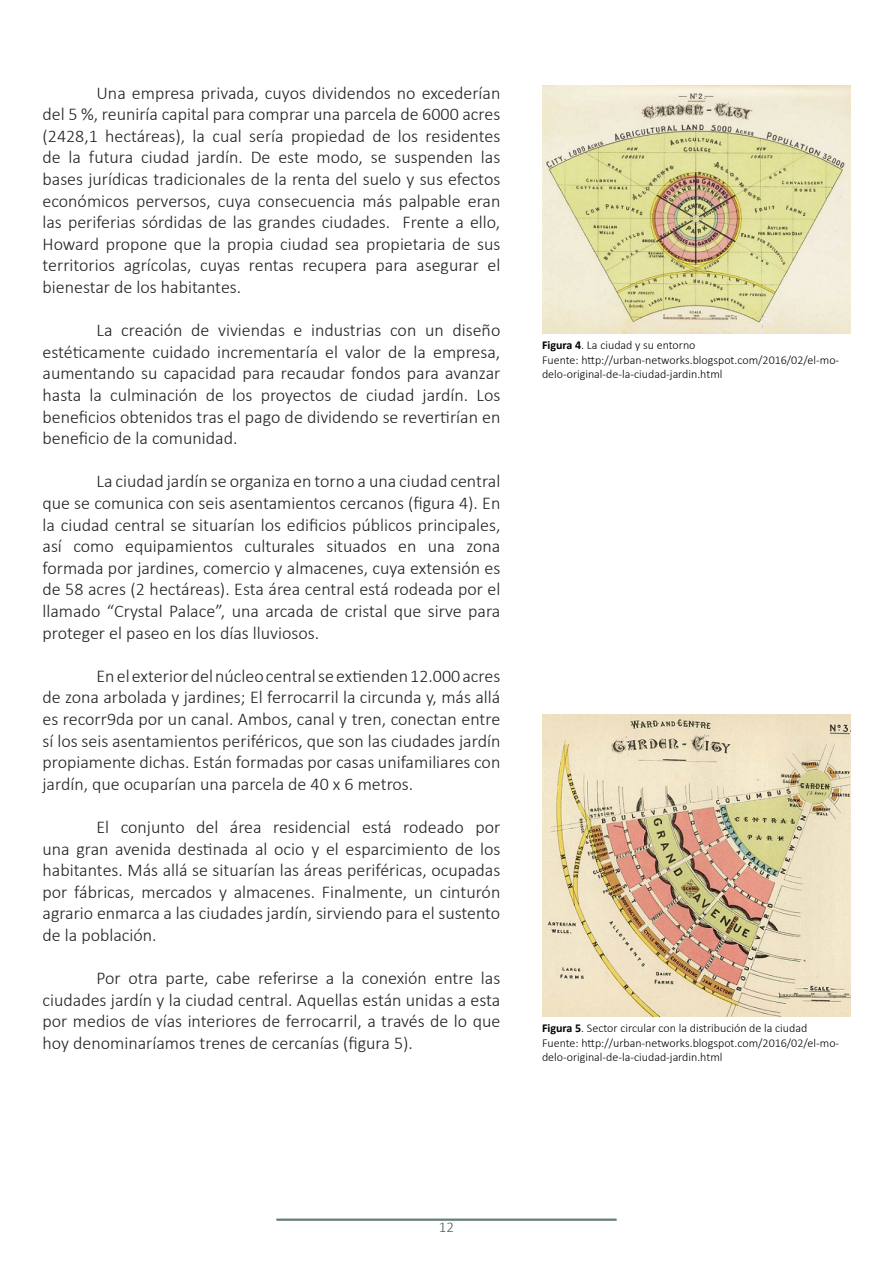
<style>
.page{position:relative;width:893px;height:1263px;background:#fff}
.page>*{position:absolute;margin:0;border:0;box-sizing:border-box;transform-origin:0 0}
.t1{font:300 18px/21.6px "Calibri";color:#231f20;text-align:justify}
.t2{font:300 15px "Calibri";color:#455f51}
.t3{font:300 12px/14.4px "Calibri";color:#000}
.s1{font-weight:700}
</style>
<div class="page">
<hr style="left:276px;top:1219px;width:341px;height:1px;background:#3e5b4f">
<hr style="left:276px;top:1220px;width:341px;height:1px;background:#3e5b4f">
<img style="left:542px;top:714px;width:308px;height:302px">
<img style="left:542px;top:85px;width:308px;height:248px">
<p class="t1" style="left:43px;top:82px;width:459px;text-indent:54px">Una empresa privada, cuyos dividendos no excederían del 5 %, reuniría capital para comprar una parcela de 6000 acres (2428,1 hectáreas), la cual sería propiedad de los residentes de la futura ciudad jardín. De este modo, se suspenden las bases jurídicas tradicionales de la renta del suelo y sus efectos económicos perversos, cuya consecuencia más palpable eran las periferias sórdidas de las grandes ciudades. Frente a ello, Howard propone que la propia ciudad sea propietaria de sus territorios agrícolas, cuyas rentas recupera para asegurar el bienestar de los habitantes.</p>
<p class="t1" style="left:43px;top:319px;width:459px;text-indent:54px">La creación de viviendas e industrias con un diseño estéticamente cuidado incrementaría el valor de la empresa, aumentando su capacidad para recaudar fondos para avanzar hasta la culminación de los proyectos de ciudad jardín. Los beneficios obtenidos tras el pago de dividendo se revertirían en beneficio de la comunidad.</p>
<p class="t1" style="left:43px;top:470px;width:459px;text-indent:54px">La ciudad jardín se organiza en torno a una ciudad central que se comunica con seis asentamientos cercanos (figura 4). En la ciudad central se situarían los edificios públicos principales, así como equipamientos culturales situados en una zona formada por jardines, comercio y almacenes, cuya extensión es de 58 acres (2 hectáreas). Esta área central está rodeada por el llamado “Crystal Palace”, una arcada de cristal que sirve para proteger el paseo en los días lluviosos.</p>
<p class="t1" style="left:43px;top:665px;width:459px;text-indent:54px">En el exterior del núcleo central se extienden 12.000 acres de zona arbolada y jardines; El ferrocarril la circunda y, más allá es recorr9da por un canal. Ambos, canal y tren, conectan entre sí los seis asentamientos periféricos, que son las ciudades jardín propiamente dichas. Están formadas por casas unifamiliares con jardín, que ocuparían una parcela de 40 x 6 metros.</p>
<p class="t1" style="left:43px;top:816px;width:459px;text-indent:54px">El conjunto del área residencial está rodeado por una gran avenida destinada al ocio y el esparcimiento de los habitantes. Más allá se situarían las áreas periféricas, ocupadas por fábricas, mercados y almacenes. Finalmente, un cinturón agrario enmarca a las ciudades jardín, sirviendo para el sustento de la población.</p>
<p class="t1" style="left:43px;top:967px;width:459px;text-indent:54px">Por otra parte, cabe referirse a la conexión entre las ciudades jardín y la ciudad central. Aquellas están unidas a esta por medios de vías interiores de ferrocarril, a través de lo que hoy denominaríamos trenes de cercanías (figura 5).</p>
<p class="t3" style="left:542px;top:337px;width:155px"><span class="s1">Figura 4</span>. La ciudad y su entorno</p>
<p class="t3" style="left:542px;top:352px;width:299px">Fuente: http://urban-networks.blogspot.com/2016/02/el-mo&shy;delo-original-de-la-ciudad-jardin.html</p>
<p class="t3" style="left:542px;top:1021px;width:267px"><span class="s1">Figura 5</span>. Sector circular con la distribución de la ciudad</p>
<p class="t3" style="left:542px;top:1036px;width:299px">Fuente: http://urban-networks.blogspot.com/2016/02/el-mo&shy;delo-original-de-la-ciudad-jardin.html</p>
<p class="t2" style="left:439px;top:1217px;width:17px">12</p>
</div>
